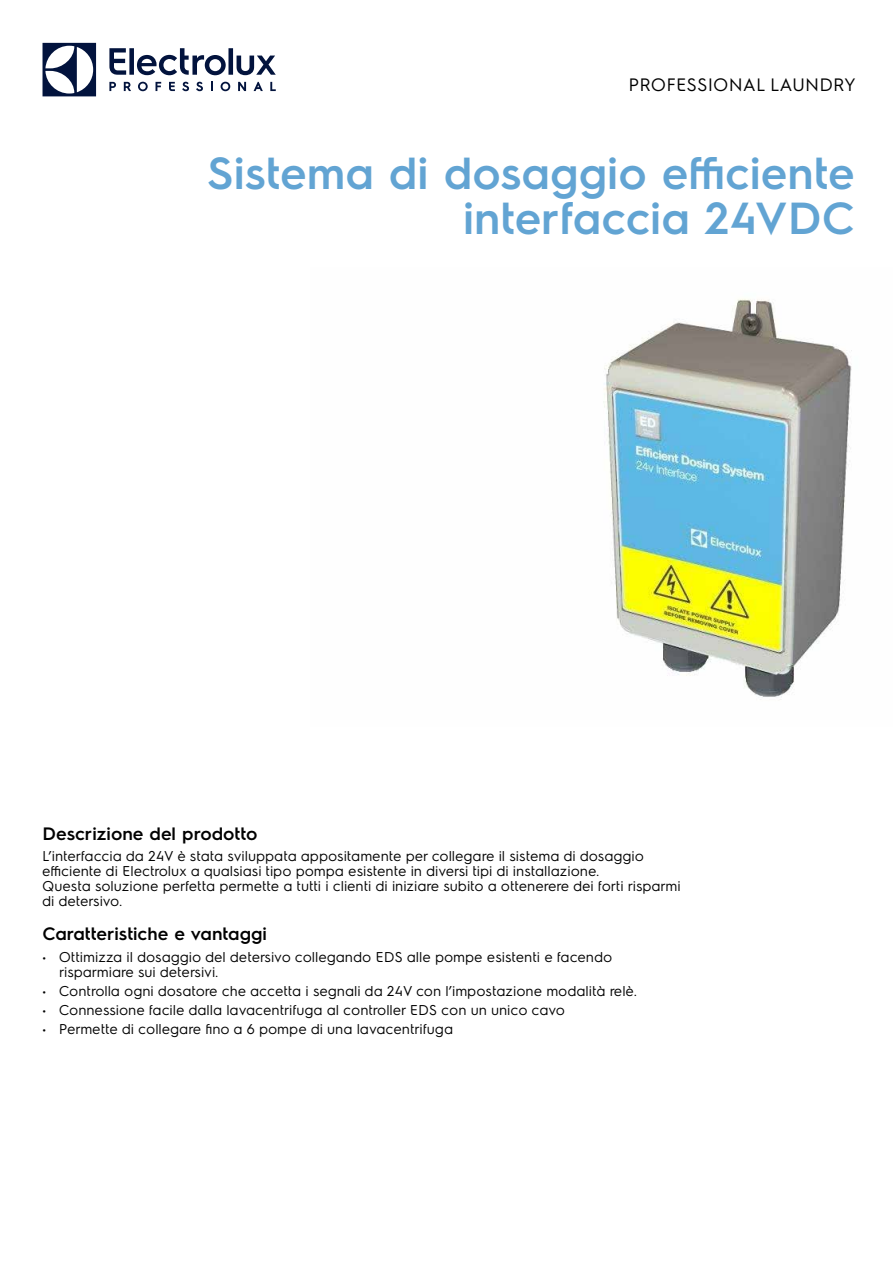
<style>
.page{position:relative;width:893px;height:1263px;background:#fff}
.page>*{position:absolute;margin:0;border:0;box-sizing:border-box;transform-origin:0 0}
.t1{font:600 45px/45px "Electrolux Sans";color:#62a4d3;text-align:right}
.t2{font:600 18px "Electrolux Sans";color:#000}
.t3{font:18px "Electrolux Sans";color:#000}
.t4{font:14.25px/15px "Electrolux Sans";color:#000}
</style>
<div class="page">
<svg style="left:43px;top:43px;width:53px;height:53px"></svg>
<svg style="left:109px;top:48px;width:167px;height:27px"></svg>
<svg style="left:270px;top:82px;width:6px;height:9px"></svg>
<svg style="left:221px;top:82px;width:9px;height:9px"></svg>
<svg style="left:211px;top:82px;width:2px;height:9px"></svg>
<svg style="left:196px;top:82px;width:7px;height:9px"></svg>
<svg style="left:182px;top:82px;width:7px;height:9px"></svg>
<svg style="left:169px;top:82px;width:6px;height:9px"></svg>
<svg style="left:156px;top:82px;width:5px;height:9px"></svg>
<svg style="left:138px;top:82px;width:10px;height:9px"></svg>
<svg style="left:124px;top:82px;width:7px;height:9px"></svg>
<svg style="left:109px;top:82px;width:7px;height:9px"></svg>
<svg style="left:254px;top:82px;width:9px;height:9px"></svg>
<svg style="left:238px;top:82px;width:8px;height:9px"></svg>
<img style="left:603px;top:298px;width:249px;height:402px">
<p class="t3" style="left:629px;top:72px;width:229px">PROFESSIONAL LAUNDRY</p>
<h1 class="t1" style="left:207px;top:148px;width:649px">Sistema di dosaggio efficiente interfaccia 24VDC</h1>
<p class="t2" style="left:43px;top:820px;width:217px">Descrizione del prodotto</p>
<p class="t4" style="left:43px;top:847px;width:640px">L’interfaccia da 24V è stata sviluppata appositamente per collegare il sistema di dosaggio efficiente di Electrolux a qualsiasi tipo pompa esistente in diversi tipi di installazione.<br>Questa soluzione perfetta permette a tutti i clienti di iniziare subito a ottenerere dei forti risparmi di detersivo.</p>
<p class="t2" style="left:43px;top:921px;width:226px">Caratteristiche e vantaggi</p>
<p class="t4" style="left:60px;top:948px;width:555px;text-indent:-17px">• Ottimizza il dosaggio del detersivo collegando EDS alle pompe esistenti e facendo risparmiare sui detersivi.</p>
<p class="t4" style="left:43px;top:982px;width:596px">• Controlla ogni dosatore che accetta i segnali da 24V con l’impostazione modalità relè.</p>
<p class="t4" style="left:43px;top:1002px;width:524px">• Connessione facile dalla lavacentrifuga al controller EDS con un unico cavo</p>
<p class="t4" style="left:43px;top:1021px;width:412px">• Permette di collegare fino a 6 pompe di una lavacentrifuga</p>
</div>
